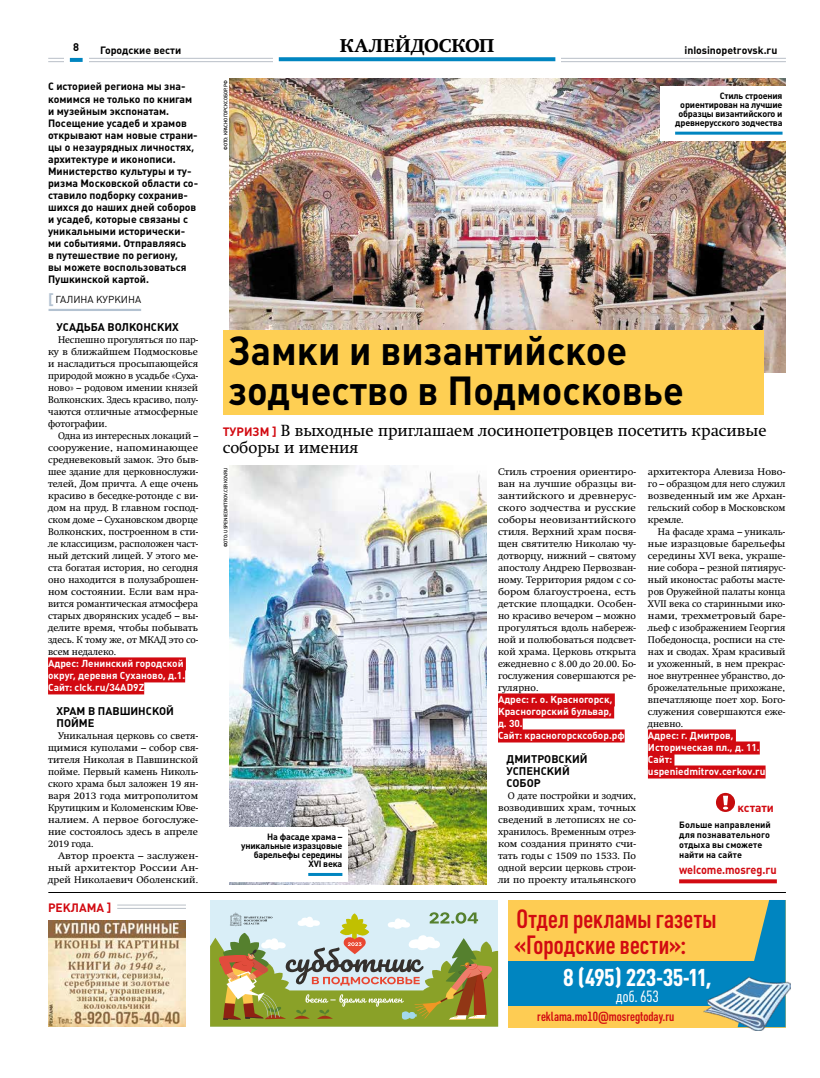
<style>
.page{position:relative;width:820px;height:1078px;background:#fff}
.page>*{position:absolute;margin:0;border:0;box-sizing:border-box;transform-origin:0 0}
.t1{font:700 40px/40px "Plumb";color:#000;scale:.95 1}
.t2{font:500 26px/26px "Plumb Cond";letter-spacing:.005em;color:#d20a11}
.t3{font:700 24px "Plumb Condensed";color:#fff}
.t4{font:800 18px "Swift";color:#000}
.t5{font:16px/17px "Swift C";color:#000}
.t6{font:16px "Plumb Condensed";letter-spacing:.015em;color:#fff}
.t7{font:500 13px "Plumb Cond";color:#d20a11}
.t8{font:700 12px "Plumb";letter-spacing:-.01em;color:#d20a11;scale:.91 1}
.t9{font:700 12px "Plumb";letter-spacing:-.01em;color:#d20a11}
.t10{font:700 11px/12px "Plumb";color:#000}
.t11{font:700 10.5px/12px "Plumb";color:#000}
.t12{font:700 10px/12px "Plumb";color:#fff}
.t13{font:10px "Plumb";color:#000}
.t14{font:9.6px/12px "Swift";color:#000;text-align:justify}
.t15{font:9.6px/12px "Swift";color:#000;text-align:justify;scale:1.04 1}
.t16{font:9.6px/12px "Swift";color:#000;text-align:justify;scale:1.07 1}
.t17{font:9.6px/12px "Swift";color:#000;text-align:justify;scale:1.1 1}
.t18{font:700 9px/9px "Plumb";letter-spacing:-.02em;color:#000;text-align:right}
.t19{font:700 9px/10px "Plumb";letter-spacing:.005em;color:#000}
.t20{font:500 5px "Plumb";letter-spacing:-.01em;color:#000}
.s1{font-family:"Plumb C";font-weight:700;font-size:15px;color:#b3c2d1}
.s2{font-family:"Plumb";font-weight:700;font-size:12px;color:#d20a11}
</style>
<div class="page">
<hr style="left:48px;top:58px;width:737px;height:1px;background:#bac0c8">
<hr style="left:48px;top:61px;width:737px;height:1px;background:#bac0c8">
<div style="left:64px;top:43px;width:24px;height:26px;background:#fff"></div>
<svg style="left:70px;top:58px;width:13px;height:4px"></svg>
<div style="left:273px;top:40px;width:288px;height:26px;background:#fff"></div>
<svg style="left:279px;top:57px;width:276px;height:4px"></svg>
<hr style="left:117px;top:907px;width:69px;height:1px;background:#bac0c8">
<hr style="left:117px;top:904px;width:69px;height:1px;background:#bac0c8">
<svg style="left:716px;top:792px;width:18px;height:19px"></svg>
<svg style="left:679px;top:879px;width:97px;height:4px"></svg>
<div style="left:507px;top:899px;width:278px;height:127px;background:#fecc53"></div>
<svg style="left:737px;top:899px;width:48px;height:76px"></svg>
<div style="left:507px;top:960px;width:261px;height:45px;background:#0085c0"></div>
<img style="left:703px;top:975px;width:87px;height:55px">
<hr style="left:48px;top:892px;width:737px;height:1px;background:#000">
<img style="left:48px;top:920px;width:138px;height:106px">
<hr style="left:48px;top:309px;width:93px;height:2px;background:#b3c2d1">
<div style="left:48px;top:657px;width:138px;height:13px;background:#d20a11"></div>
<div style="left:48px;top:669px;width:137px;height:13px;background:#d20a11"></div>
<div style="left:48px;top:681px;width:96px;height:13px;background:#d20a11"></div>
<div style="left:498px;top:693px;width:116px;height:13px;background:#d20a11"></div>
<div style="left:498px;top:705px;width:116px;height:13px;background:#d20a11"></div>
<div style="left:498px;top:717px;width:24px;height:13px;background:#d20a11"></div>
<div style="left:498px;top:729px;width:126px;height:13px;background:#d20a11"></div>
<img style="left:229px;top:78px;width:556px;height:294px">
<div style="left:223px;top:330px;width:540px;height:84px;background:#fecf53"></div>
<div style="left:647px;top:729px;width:88px;height:13px;background:#d20a11"></div>
<div style="left:647px;top:741px;width:112px;height:13px;background:#d20a11"></div>
<div style="left:647px;top:753px;width:27px;height:13px;background:#d20a11"></div>
<div style="left:647px;top:765px;width:118px;height:13px;background:#d20a11"></div>
<img style="left:229px;top:465px;width:257px;height:419px">
<div style="left:660px;top:86px;width:127px;height:54px;background:#fff"></div>
<hr style="left:674px;top:132px;width:108px;height:3px;background:#0085c0">
<div style="left:227px;top:827px;width:121px;height:54px;background:#fff"></div>
<hr style="left:308px;top:872px;width:34px;height:3px;background:#0085c0">
<div style="left:210px;top:899px;width:288px;height:127px;background:#d9eef7"></div>
<svg style="left:210px;top:912px;width:288px;height:114px"></svg>
<p class="t10" style="left:73px;top:41px;width:7px">8</p>
<h3 class="t4" style="left:339px;top:35px;width:156px">КАЛЕЙДОСКОП</h3>
<p class="t11" style="left:100px;top:45px;width:83px">Городские вести</p>
<p class="t11" style="left:684px;top:45px;width:94px">inlosinopetrovsk.ru</p>
<p class="t11" style="left:48px;top:81px;width:151px">С историей региона мы зна&shy;комимся не только по книгам и музейным экспонатам.<br>Посещение усадеб и храмов открывают нам новые страни&shy;цы о незаурядных личностях, архитектуре и иконописи.<br>Министерство культуры и ту&shy;ризма Московской области со&shy;ставило подборку сохранив&shy;шихся до наших дней соборов и усадеб, которые связаны с уникальными исторически&shy;ми событиями. Отправляясь<br>в путешествие по региону,<br>вы можете воспользоваться<br>Пушкинской картой.</p>
<p class="t13" style="left:48px;top:294px;width:94px"><span class="s1">[</span> ГАЛИНА КУРКИНА</p>
<p class="t10" style="left:57px;top:320px;width:124px">УСАДЬБА ВОЛКОНСКИХ</p>
<p class="t14" style="left:48px;top:333px;width:151px;text-indent:10px">Неспешно прогуляться по пар&shy;ку в ближайшем Подмосковье и насладиться просыпающейся природой можно в усадьбе «Суха&shy;ново» – родовом имении князей Волконских. Здесь красиво, полу&shy;чаются отличные атмосферные фотографии.</p>
<p class="t14" style="left:48px;top:429px;width:151px;text-indent:10px">Одна из интересных локаций – сооружение, напоминающее средневековый замок. Это быв&shy;шее здание для церковнослужи&shy;телей, Дом причта. А еще очень красиво в беседке-ротонде с ви&shy;дом на пруд. В главном господ&shy;ском доме – Сухановском дворце Волконских, построенном в сти&shy;ле классицизм, расположен част&shy;ный детский лицей. У этого ме&shy;ста богатая история, но сегодня оно находится в полузаброшен&shy;ном состоянии. Если вам нра&shy;вится романтическая атмосфера старых дворянских усадеб – вы&shy;делите время, чтобы побывать здесь. К тому же, от МКАД это со&shy;всем недалеко.</p>
<p class="t12" style="left:48px;top:657px;width:138px">Адрес: Ленинский городской округ, деревня Суханово, д.1.<br>Сайт: clck.ru/34AD9Z</p>
<p class="t10" style="left:57px;top:704px;width:119px">ХРАМ В ПАВШИНСКОЙ<br>ПОЙМЕ</p>
<p class="t14" style="left:48px;top:729px;width:151px;text-indent:10px">Уникальная церковь со светя&shy;щимися куполами – собор свя&shy;тителя Николая в Павшинской пойме. Первый камень Николь&shy;ского храма был заложен 19 ян&shy;варя 2013 года митрополитом Крутицким и Коломенским Юве&shy;налием. А первое богослуже&shy;ние состоялось здесь в апреле 2019 года.</p>
<p class="t17" style="left:48px;top:849px;width:138px;text-indent:10px">Автор проекта – заслужен&shy;ный архитектор России Ан&shy;дрей Николаевич Оболенский.</p>
<p class="t9" style="left:48px;top:900px;width:65px">РЕКЛАМА ]</p>
<p class="t20" style="left:223px;top:150px;width:71px;rotate:-90deg">ФОТО: КРАСНОГОРСКСОБОР.РФ</p>
<p class="t18" style="left:675px;top:91px;width:109px">Стиль строения ориентирован на лучшие образцы византийского и древнерусского зодчества</p>
<h1 class="t1" style="left:228px;top:330px;width:480px">Замки и византийское зодчество в Подмосковье</h1>
<h3 class="t5" style="left:223px;top:421px;width:545px"><span class="s2">ТУРИЗМ ]</span> В выходные приглашаем лосинопетровцев посетить красивые соборы и имения</h3>
<p class="t15" style="left:498px;top:465px;width:134px">Стиль строения ориентиро&shy;ван на лучшие образцы ви&shy;зантийского и древнерус&shy;ского зодчества и русские соборы неовизантийского стиля. Верхний храм посвя&shy;щен святителю Николаю чу&shy;дотворцу, нижний – святому апостолу Андрею Первозван&shy;ному. Территория рядом с со&shy;бором благоустроена, есть детские площадки. Особен&shy;но красиво вечером – можно прогуляться вдоль набереж&shy;ной и полюбоваться подсвет&shy;кой храма. Церковь открыта ежедневно с 8.00 до 20.00. Бо&shy;гослужения совершаются ре&shy;гулярно.</p>
<p class="t12" style="left:498px;top:693px;width:128px">Адрес: г. о. Красногорск,<br>Красногорский бульвар,<br>д. 30.<br>Сайт: красногорсксобор.рф</p>
<p class="t10" style="left:506px;top:752px;width:83px">ДМИТРОВСКИЙ<br>УСПЕНСКИЙ<br>СОБОР</p>
<p class="t14" style="left:498px;top:789px;width:139px;text-indent:10px">О дате постройки и зодчих, возводивших храм, точных сведений в летописях не со&shy;хранилось. Временным отрез&shy;ком создания принято счи&shy;тать годы с 1509 по 1533. По одной версии церковь строи&shy;ли по проекту итальянского</p>
<p class="t20" style="left:223px;top:547px;width:82px;rotate:-90deg">ФОТО: USPENIEDMITROV.CERKOV.RU</p>
<p class="t16" style="left:647px;top:465px;width:130px">архитектора Алевиза Ново&shy;го – образцом для него служил возведенный им же Архан&shy;гельский собор в Московском кремле.</p>
<p class="t14" style="left:647px;top:525px;width:139px;text-indent:10px">На фасаде храма – уникаль&shy;ные изразцовые барельефы середины XVI века, украше&shy;ние собора – резной пятиярус&shy;ный иконостас работы масте&shy;ров Оружейной палаты конца XVII века со старинными ико&shy;нами, трехметровый баре&shy;льеф с изображением Георгия Победоносца, росписи на сте&shy;нах и сводах. Храм красивый и ухоженный, в нем прекрас&shy;ное внутреннее убранство, до&shy;брожелательные прихожане, впечатляюще поет хор. Бого&shy;служения совершаются еже&shy;дневно.</p>
<p class="t12" style="left:647px;top:729px;width:119px">Адрес: г. Дмитров,<br>Историческая пл., д. 11.<br>Сайт: uspeniedmitrov.cerkov.ru</p>
<p class="t9" style="left:737px;top:800px;width:38px">кстати</p>
<p class="t19" style="left:679px;top:819px;width:93px">Больше направлений для познавательного отдыха вы сможете найти на сайте</p>
<p class="t8" style="left:679px;top:862px;width:109px">welcome.mosreg.ru</p>
<h2 class="t2" style="left:513px;top:905px;width:204px">Отдел рекламы газеты «Городские вести»:</h2>
<h3 class="t3" style="left:563px;top:963px;width:149px">8 (495) 223-35-11,</h3>
<h3 class="t6" style="left:616px;top:987px;width:44px">доб. 653</h3>
<h3 class="t7" style="left:537px;top:1008px;width:138px">reklama.mo10@mosregtoday.ru</h3>
<p class="t18" style="left:241px;top:832px;width:103px">На фасаде храма – уникальные изразцовые барельефы середины<br>XVI века</p>
</div>
